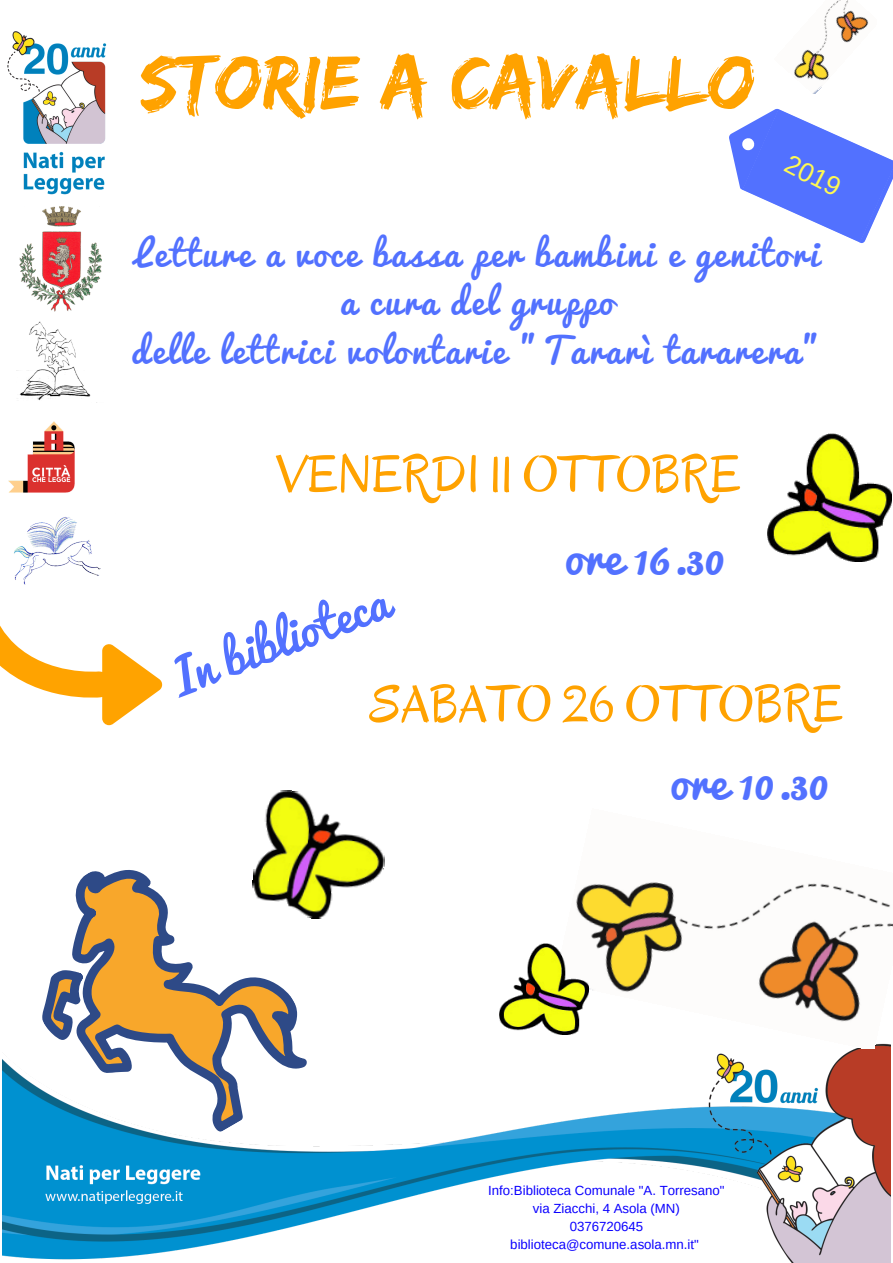
<style>
.page{position:relative;width:893px;height:1263px;background:#fff}
.page>*{position:absolute;margin:0;border:0;box-sizing:border-box;transform-origin:0 0}
.t1{font:79.5px "Edo";color:#ffa200}
.t2{font:52.95px "Oregano";color:#ffa200}
.t3{font:46.35px "Pacifico";color:#5271ff}
.t4{font:34.8px/48.4px "Pacifico";letter-spacing:.07em;color:#5271ff;text-align:center}
.t5{font:26.55px "Arimo";color:#fff952}
.t6{font:13.2px/18px "Arimo";color:#0b00ff;text-align:center}
</style>
<div class="page">
<img style="left:19px;top:206px;width:82px;height:106px">
<img style="left:27px;top:522px;width:50px;height:16px">
<img style="left:17px;top:321px;width:70px;height:71px">
<img style="left:8px;top:392px;width:89px;height:130px">
<img style="left:7px;top:31px;width:100px;height:164px">
<img style="left:2px;top:1049px;width:889px;height:214px">
<img style="left:768px;top:433px;width:124px;height:129px">
<img style="left:576px;top:882px;width:317px;height:167px">
<img style="left:500px;top:944px;width:89px;height:91px">
<svg style="left:0;top:538px;width:162px;height:187px"></svg>
<svg style="left:9px;top:870px;width:323px;height:300px"></svg>
<svg style="left:24px;top:960px;width:85px;height:86px"></svg>
<img style="left:250px;top:790px;width:135px;height:133px">
<svg style="left:729px;top:108px;width:164px;height:135px"></svg>
<img style="left:794px;top:0;width:75px;height:94px">
<h1 class="t1" style="left:140px;top:36px;width:617px">STORIE A CAVALLO</h1>
<h3 class="t5" style="left:793px;top:149px;width:60px;rotate:27deg">2019</h3>
<h3 class="t4" style="left:132px;top:231px;width:692px">Letture a voce bassa per bambini e genitori a cura del gruppo<br>delle lettrici volontarie "Tararì tararera"</h3>
<h2 class="t2" style="left:275px;top:441px;width:467px">VENERDI 11 OTTOBRE</h2>
<h3 class="t3" style="left:565px;top:532px;width:161px">ore 16.30</h3>
<h3 class="t3" style="left:165px;top:657px;width:228px;rotate:-21deg">In biblioteca</h3>
<h2 class="t2" style="left:370px;top:671px;width:474px">SABATO 26 OTTOBRE</h2>
<h3 class="t3" style="left:670px;top:756px;width:160px">ore 10.30</h3>
<p class="t6" style="left:488px;top:1181px;width:238px">Info:Biblioteca Comunale "A. Torresano" via Ziacchi, 4 Asola (MN)<br>0376720645 biblioteca@comune.asola.mn.it"</p>
</div>
